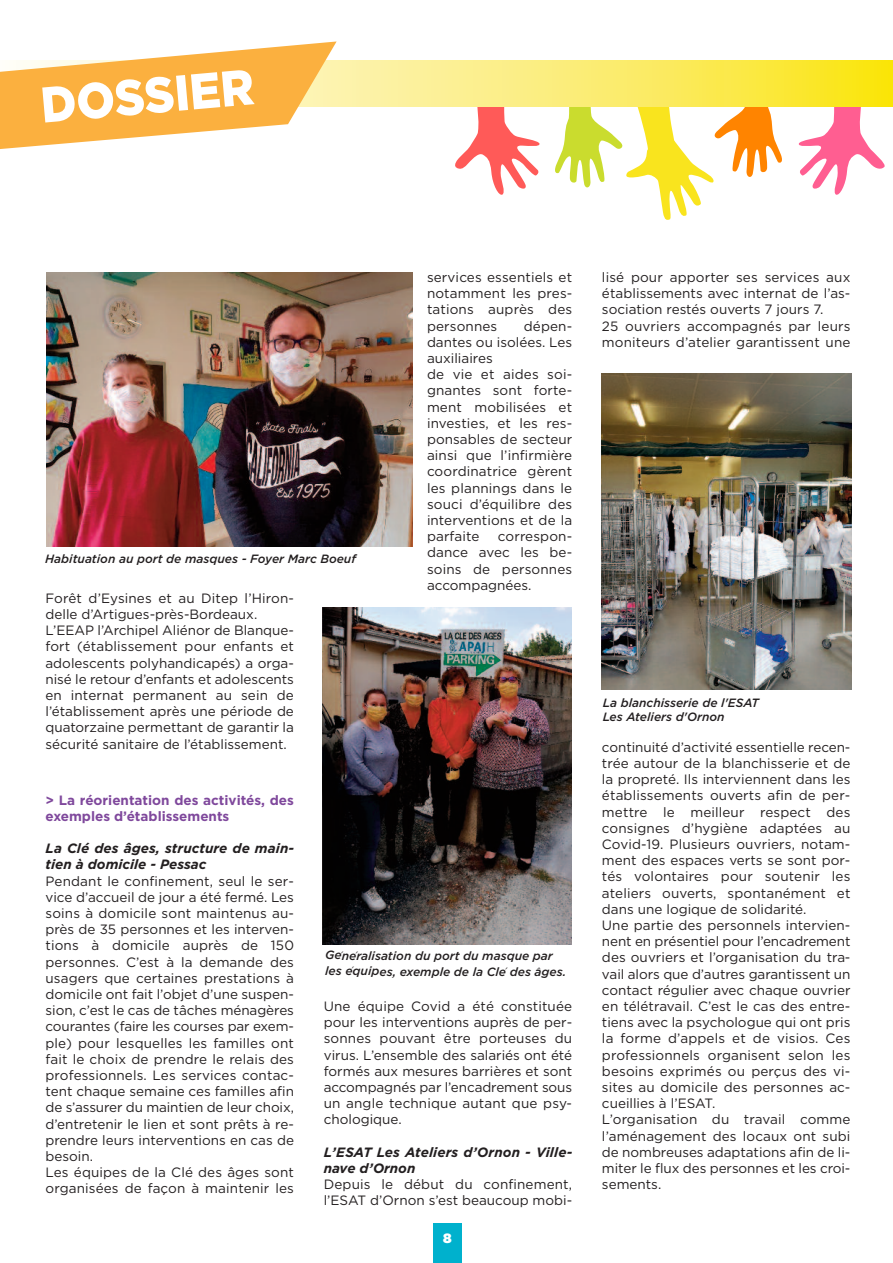
<style>
.page{position:relative;width:893px;height:1263px;background:#fff}
.page>*{position:absolute;margin:0;border:0;box-sizing:border-box;transform-origin:0 0}
.t1{font:900 50.1px "Gotham";color:#fff;scale:.93 1}
.t2{font:13.5px/16.2px "Gotham";letter-spacing:.005em;color:#231f20}
.t3{font:italic 700 13.5px/16.2px "Gotham";letter-spacing:.005em;color:#231f20}
.t4{font:700 13.5px/16.2px "Gotham";color:#7f489c}
.t5{font:900 13.5px "Gotham";color:#fff}
.t6{font:italic 500 12px/15.9px "Gotham";color:#231f20}
.s1{font-family:"Palatino";font-weight:400}
</style>
<div class="page">
<img style="left:322px;top:608px;width:250px;height:337px">
<svg style="left:798px;top:106px;width:89px;height:89px"></svg>
<svg style="left:450px;top:106px;width:90px;height:89px"></svg>
<svg style="left:553px;top:106px;width:231px;height:114px"></svg>
<svg style="left:337px;top:60px;width:556px;height:46px;background:#fbeb66"></svg>
<svg style="left:0;top:41px;width:337px;height:108px"></svg>
<div style="left:433px;top:1223px;width:29px;height:40px;background:#00b1cd"></div>
<img style="left:46px;top:272px;width:366px;height:275px">
<img style="left:601px;top:374px;width:251px;height:316px">
<h1 class="t1" style="left:39px;top:88px;width:231px;rotate:-5deg">DOSSIER</h1>
<p class="t6" style="left:45px;top:551px;width:312px">Habituation au port de masques - Foyer Marc Boeuf</p>
<p class="t2" style="left:46px;top:591px;width:250px">Forêt d’Eysines et au Ditep l’Hiron&shy;delle d’Artigues-près-Bordeaux.<br>L’EEAP l’Archipel Aliénor de Blanque&shy;fort (établissement pour enfants et adolescents polyhandicapés) a orga&shy;nisé le retour d’enfants et adolescents en internat permanent au sein de l’établissement après une période de quatorzaine permettant de garantir la sécurité sanitaire de l’établissement.</p>
<p class="t2" style="left:427px;top:270px;width:147px;text-align:justify">services essentiels et notamment les pres&shy;tations auprès des personnes</p>
<p class="t2" style="left:427px;top:319px;width:147px;text-indent:97px">dépen&shy;dantes ou isolées. Les auxiliaires<br>de vie et aides soi&shy;gnantes sont forte&shy;ment mobilisées et investies, et les res&shy;ponsables de secteur ainsi que l’infirmière coordinatrice gèrent les plannings dans le souci d’équilibre des interventions et de la parfaite</p>
<p class="t2" style="left:427px;top:529px;width:147px;text-align:justify;text-indent:71px">correspon&shy;dance avec les be&shy;soins de personnes accompagnées.</p>
<p class="t4" style="left:46px;top:793px;width:250px">&gt; La réorientation des activités, des exemples d’établissements</p>
<p class="t3" style="left:46px;top:842px;width:250px">La Clé des âges, structure de main&shy;tien à domicile - Pessac</p>
<p class="t2" style="left:46px;top:874px;width:250px">Pendant le confinement, seul le ser&shy;vice d’accueil de jour a été fermé. Les soins à domicile sont maintenus au&shy;près de 35 personnes et les interven&shy;tions à domicile auprès de 150 personnes. C’est à la demande des usagers que certaines prestations à domicile ont fait l’objet d’une suspen&shy;sion, c’est le cas de tâches ménagères courantes (faire les courses par exem&shy;ple) pour lesquelles les familles ont fait le choix de prendre le relais des professionnels. Les services contac&shy;tent chaque semaine ces familles afin de s’assurer du maintien de leur choix, d’entretenir le lien et sont prêts à re&shy;prendre leurs interventions en cas de besoin.<br>Les équipes de la Clé des âges sont organisées de façon à maintenir les</p>
<p class="t6" style="left:325px;top:948px;width:243px">Ge<span class="s1">́</span>ne<span class="s1">́</span>ralisation du port du masque par les e<span class="s1">́</span>quipes, exemple de la Cle<span class="s1">́</span>des a<span class="s1">̂</span>ges.</p>
<p class="t2" style="left:324px;top:999px;width:250px;text-align:justify">Une équipe Covid a été constituée pour les interventions auprès de per&shy;sonnes pouvant être porteuses du virus. L’ensemble des salariés ont été formés aux mesures barrières et sont accompagnés par l’encadrement sous un angle technique autant que psy&shy;chologique.</p>
<p class="t3" style="left:324px;top:1145px;width:250px">L’ESAT Les Ateliers d’Ornon - Ville&shy;nave d’Ornon</p>
<p class="t2" style="left:324px;top:1177px;width:250px">Depuis le début du confinement, l’ESAT d’Ornon s’est beaucoup mobi-</p>
<p class="t5" style="left:443px;top:1234px;width:10px">8</p>
<p class="t2" style="left:602px;top:270px;width:250px">lisé pour apporter ses services aux établissements avec internat de l’as&shy;sociation restés ouverts 7 jours 7.<br>25 ouvriers accompagnés par leurs moniteurs d’atelier garantissent une</p>
<p class="t6" style="left:603px;top:696px;width:158px;line-height:14.4px">La blanchisserie de l'ESAT<br>Les Ateliers d'Ornon</p>
<p class="t2" style="left:602px;top:740px;width:250px">continuité d’activité essentielle recen&shy;trée autour de la blanchisserie et de la propreté. Ils interviennent dans les établissements ouverts afin de per&shy;mettre le meilleur respect des consignes d’hygiène adaptées au Covid-19. Plusieurs ouvriers, notam&shy;ment des espaces verts se sont por&shy;tés volontaires pour soutenir les ateliers ouverts, spontanément et dans une logique de solidarité.<br>Une partie des personnels intervien&shy;nent en présentiel pour l’encadrement des ouvriers et l’organisation du tra&shy;vail alors que d’autres garantissent un contact régulier avec chaque ouvrier en télétravail. C’est le cas des entre&shy;tiens avec la psychologue qui ont pris la forme d’appels et de visios. Ces professionnels organisent selon les besoins exprimés ou perçus des vi&shy;sites au domicile des personnes ac&shy;cueillies à l’ESAT.<br>L’organisation du travail comme l’aménagement des locaux ont subi de nombreuses adaptations afin de li&shy;miter le flux des personnes et les croi&shy;sements.</p>
</div>
